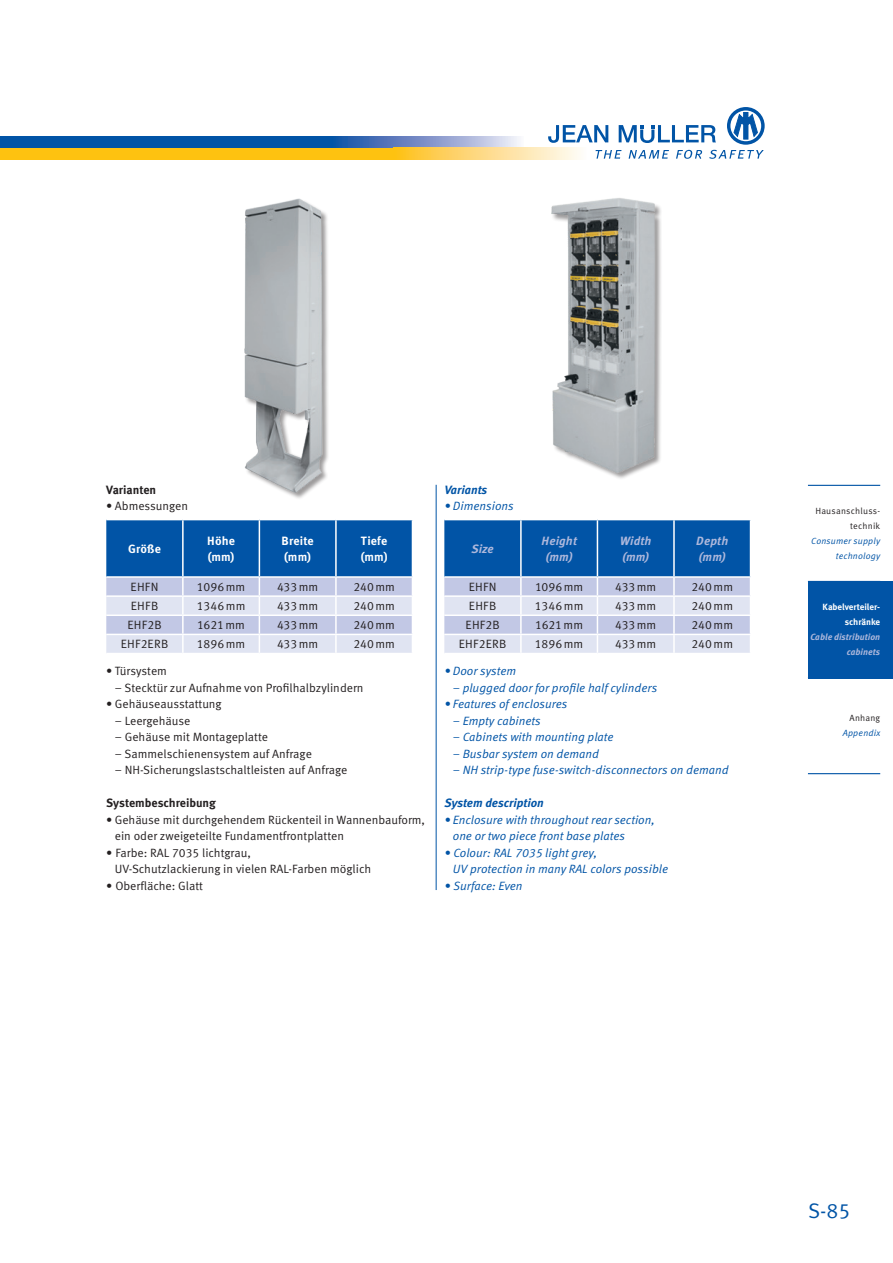
<style>
.page{position:relative;width:893px;height:1263px;background:#fff}
.page>*{position:absolute;margin:0;border:0;box-sizing:border-box;transform-origin:0 0}
.t1{font:21px "Meta Pro";color:#0154a6}
.t2{font:12px/16.5px "Meta Pro";color:#231f20}
.t3{font:italic 12px/16.5px "Meta Pro";color:#0154a6}
.t4{font:700 12px/16.5px "Meta Pro";letter-spacing:.01em;color:#fff}
.t5{font:italic 700 12px/16.5px "Meta Pro";letter-spacing:.015em;color:#aeb8dc}
.t6{font:700 12px "Meta Pro";letter-spacing:-.005em;color:#231f20}
.t7{font:italic 700 12px "Meta Pro";color:#0154a6}
.t8{font:italic 9px/15px "Meta Pro";letter-spacing:.02em;color:#0154a6;text-align:right}
.t9{font:9px/15px "Meta Pro";letter-spacing:.02em;color:#231f20;text-align:right}
.t10{font:italic 700 9px/15px "Meta Pro";letter-spacing:.005em;color:#aeb8dc;text-align:right}
.t11{font:700 9px/15px "Meta Pro";letter-spacing:-.01em;color:#fff;text-align:right}
</style>
<div class="page">
<div style="left:0;top:136px;width:332px;height:12px;background:#0154a6"></div>
<svg style="left:548px;top:107px;width:217px;height:52px"></svg>
<svg style="left:332px;top:136px;width:192px;height:12px;background:#869bc5"></svg>
<div style="left:0;top:148px;width:399px;height:11px;background:#fec210"></div>
<svg style="left:399px;top:148px;width:187px;height:11px;background:#fede90"></svg>
<div style="left:808px;top:581px;width:85px;height:97px;background:#0154a6"></div>
<hr style="left:808px;top:485px;width:72px;height:1px;background:#0154a6">
<hr style="left:808px;top:773px;width:72px;height:1px;background:#0154a6">
<svg style="left:106px;top:520px;width:307px;height:133px;background:#7ea3d0"></svg>
<svg style="left:444px;top:520px;width:307px;height:133px;background:#7ea3d0"></svg>
<hr style="left:436px;top:485px;width:1px;height:405px;background:#0154a6">
<img style="left:244px;top:198px;width:84px;height:300px">
<img style="left:551px;top:198px;width:110px;height:280px">
<p class="t6" style="left:106px;top:482px;width:51px">Varianten</p>
<p class="t2" style="left:106px;top:498px;width:83px">• Abmessungen</p>
<p class="t4" style="left:128px;top:540px;width:34px">Größe</p>
<p class="t4" style="left:207px;top:532px;width:29px">Höhe (mm)</p>
<p class="t4" style="left:282px;top:532px;width:34px">Breite (mm)</p>
<p class="t4" style="left:361px;top:532px;width:28px">Tiefe (mm)</p>
<p class="t2" style="left:131px;top:579px;width:29px">EHFN</p>
<p class="t2" style="left:197px;top:579px;width:50px">1096mm</p>
<p class="t2" style="left:277px;top:579px;width:43px">433mm</p>
<p class="t2" style="left:353px;top:579px;width:43px">240mm</p>
<p class="t2" style="left:131px;top:598px;width:29px">EHFB</p>
<p class="t2" style="left:197px;top:598px;width:50px">1346mm</p>
<p class="t2" style="left:277px;top:598px;width:43px">433mm</p>
<p class="t2" style="left:353px;top:598px;width:43px">240mm</p>
<p class="t2" style="left:127px;top:617px;width:36px">EHF2B</p>
<p class="t2" style="left:197px;top:617px;width:49px">1621mm</p>
<p class="t2" style="left:277px;top:617px;width:43px">433mm</p>
<p class="t2" style="left:353px;top:617px;width:43px">240mm</p>
<p class="t2" style="left:121px;top:636px;width:49px">EHF2ERB</p>
<p class="t2" style="left:197px;top:636px;width:50px">1896mm</p>
<p class="t2" style="left:277px;top:636px;width:43px">433mm</p>
<p class="t2" style="left:353px;top:636px;width:43px">240mm</p>
<p class="t2" style="left:106px;top:663px;width:62px">• Türsystem</p>
<p class="t2" style="left:115px;top:679px;width:250px">– Stecktür zur Aufnahme von Profilhalbzylindern</p>
<p class="t2" style="left:106px;top:696px;width:117px">• Gehäuseausstattung</p>
<p class="t2" style="left:115px;top:712px;width:77px">– Leergehäuse</p>
<p class="t2" style="left:115px;top:729px;width:155px">– Gehäuse mit Montageplatte</p>
<p class="t2" style="left:115px;top:745px;width:199px">– Sammelschienensystem auf Anfrage</p>
<p class="t2" style="left:115px;top:762px;width:234px">– NH-Sicherungslastschaltleisten auf Anfrage</p>
<p class="t6" style="left:106px;top:795px;width:111px">Systembeschreibung</p>
<p class="t2" style="left:115px;top:811px;width:312px;text-indent:-9px">• Gehäuse mit durchgehendem Rückenteil in Wannenbauform, ein oder zweigeteilte Fundamentfrontplatten</p>
<p class="t2" style="left:115px;top:844px;width:258px;text-indent:-9px">• Farbe: RAL 7035 lichtgrau,<br>UV-Schutzlackierung in vielen RAL-Farben möglich</p>
<p class="t2" style="left:106px;top:877px;width:98px">• Oberfläche: Glatt</p>
<p class="t7" style="left:444px;top:482px;width:45px">Variants</p>
<p class="t3" style="left:444px;top:498px;width:71px">• Dimensions</p>
<p class="t5" style="left:471px;top:541px;width:24px">Size</p>
<p class="t5" style="left:542px;top:532px;width:37px;text-align:center">Height (mm)</p>
<p class="t5" style="left:620px;top:532px;width:33px">Width (mm)</p>
<p class="t5" style="left:696px;top:532px;width:33px">Depth (mm)</p>
<p class="t2" style="left:469px;top:579px;width:29px">EHFN</p>
<p class="t2" style="left:535px;top:579px;width:50px">1096mm</p>
<p class="t2" style="left:615px;top:579px;width:43px">433mm</p>
<p class="t2" style="left:691px;top:579px;width:43px">240mm</p>
<p class="t2" style="left:469px;top:598px;width:29px">EHFB</p>
<p class="t2" style="left:535px;top:598px;width:50px">1346mm</p>
<p class="t2" style="left:615px;top:598px;width:43px">433mm</p>
<p class="t2" style="left:691px;top:598px;width:43px">240mm</p>
<p class="t2" style="left:466px;top:617px;width:36px">EHF2B</p>
<p class="t2" style="left:535px;top:617px;width:49px">1621mm</p>
<p class="t2" style="left:615px;top:617px;width:43px">433mm</p>
<p class="t2" style="left:691px;top:617px;width:43px">240mm</p>
<p class="t2" style="left:459px;top:636px;width:49px">EHF2ERB</p>
<p class="t2" style="left:535px;top:636px;width:50px">1896mm</p>
<p class="t2" style="left:615px;top:636px;width:43px">433mm</p>
<p class="t2" style="left:691px;top:636px;width:43px">240mm</p>
<p class="t3" style="left:444px;top:663px;width:73px">• Door system</p>
<p class="t3" style="left:453px;top:680px;width:206px">– plugged door for profile half cylinders</p>
<p class="t3" style="left:444px;top:696px;width:125px">• Features of enclosures</p>
<p class="t3" style="left:453px;top:713px;width:90px">– Empty cabinets</p>
<p class="t3" style="left:453px;top:729px;width:162px">– Cabinets with mounting plate</p>
<p class="t3" style="left:453px;top:746px;width:148px">– Busbar system on demand</p>
<p class="t3" style="left:453px;top:762px;width:277px">– NH strip-type fuse-switch-disconnectors on demand</p>
<p class="t7" style="left:444px;top:795px;width:101px">System description</p>
<p class="t3" style="left:453px;top:812px;width:204px;text-indent:-9px">• Enclosure with throughout rear section, one or two piece front base plates</p>
<p class="t3" style="left:453px;top:845px;width:217px;text-indent:-9px">• Colour: RAL 7035 light grey,<br>UV protection in many RAL colors possible</p>
<p class="t3" style="left:444px;top:878px;width:80px">• Surface: Even</p>
<p class="t9" style="left:815px;top:504px;width:66px">Hausanschluss&shy;technik</p>
<p class="t8" style="left:811px;top:534px;width:70px">Consumer supply technology</p>
<p class="t11" style="left:823px;top:599px;width:59px">Kabelverteiler&shy;schränke</p>
<p class="t10" style="left:810px;top:629px;width:71px">Cable distribution cabinets</p>
<p class="t9" style="left:849px;top:710px;width:32px">Anhang</p>
<p class="t8" style="left:843px;top:726px;width:39px">Appendix</p>
<h1 class="t1" style="left:808px;top:1198px;width:44px">S-85</h1>
</div>
